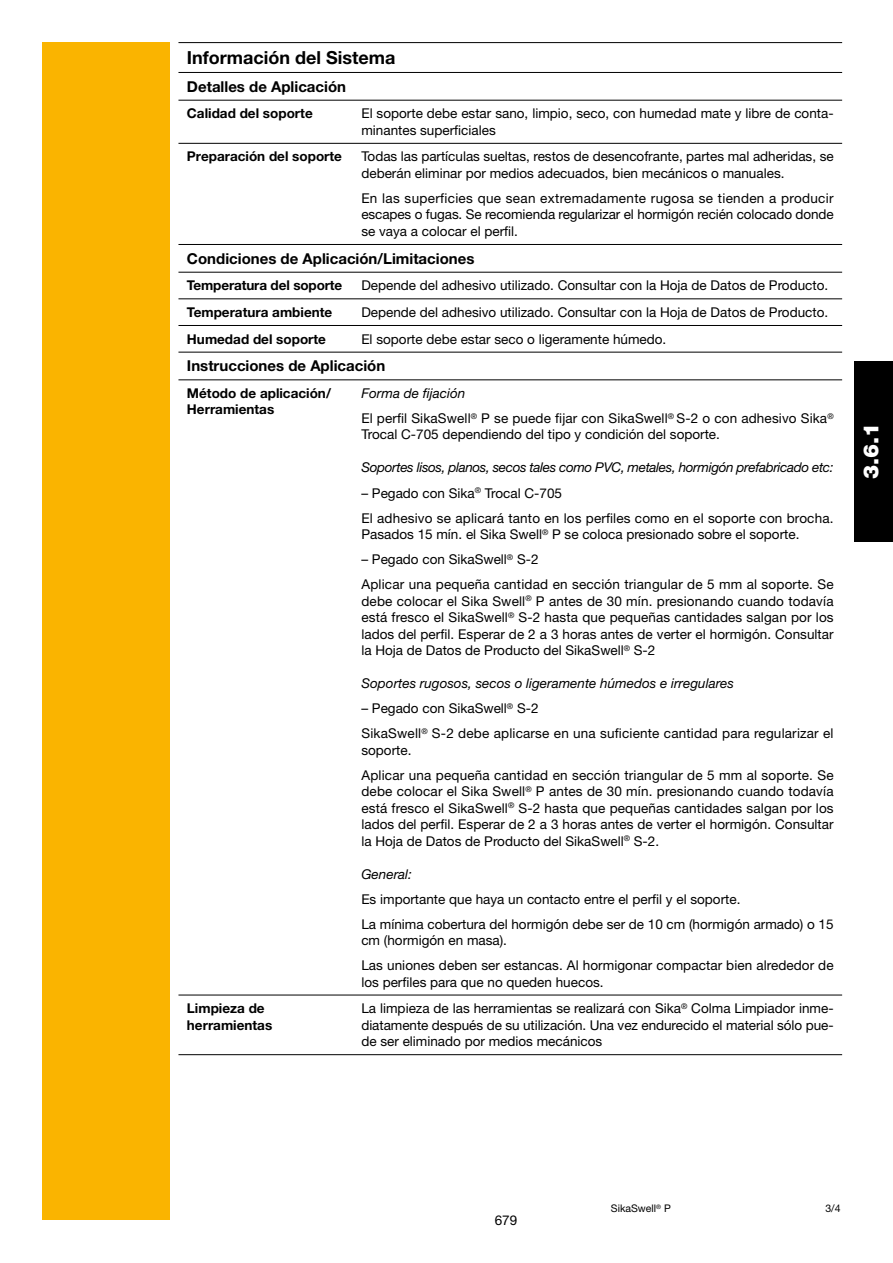
<style>
.page{position:relative;width:893px;height:1263px;background:#fff}
.page>*{position:absolute;margin:0;border:0;box-sizing:border-box;transform-origin:0 0}
.t1{font:900 21px "Helvetica Neue LT Std";color:#fff}
.t2{font:700 18px "Helvetica Neue LT Std";color:#000}
.t3{font:700 15px "Helvetica Neue LT Std";color:#000}
.t4{font:13.5px/16.5px "Helvetica Neue LT Std";color:#000}
.t5{font:700 13.5px/16.5px "Helvetica Neue LT Std";color:#000}
.t6{font:italic 13.5px "Helvetica Neue LT Std";letter-spacing:-.025em;color:#000}
.t7{font:italic 13.5px "Helvetica Neue LT Std";color:#000}
.t8{font:10.5px "Helvetica Neue LT Std";color:#000}
.s1{font-style:italic}
</style>
<div class="page">
<div style="left:854px;top:361px;width:38px;height:181px;background:#000"></div>
<div style="left:42px;top:43px;width:128px;height:1177px;background:#fab400"></div>
<hr style="left:178px;top:143px;width:664px;height:1px;background:#000">
<hr style="left:178px;top:298px;width:664px;height:1px;background:#000">
<hr style="left:178px;top:325px;width:664px;height:1px;background:#000">
<hr style="left:178px;top:352px;width:664px;height:1px;background:#000">
<hr style="left:178px;top:379px;width:664px;height:1px;background:#000">
<hr style="left:178px;top:995px;width:664px;height:1px;background:#000">
<hr style="left:178px;top:1054px;width:664px;height:1px;background:#000">
<hr style="left:178px;top:72px;width:664px;height:1px;background:#000">
<hr style="left:178px;top:100px;width:664px;height:1px;background:#000">
<hr style="left:178px;top:244px;width:664px;height:1px;background:#000">
<hr style="left:178px;top:272px;width:664px;height:1px;background:#000">
<hr style="left:178px;top:42px;width:664px;height:1px;background:#000">
<h2 class="t2" style="left:187px;top:51px;width:210px">Información del Sistema</h2>
<p class="t3" style="left:187px;top:81px;width:161px">Detalles de Aplicación</p>
<p class="t5" style="left:187px;top:106px;width:127px">Calidad del soporte</p>
<p class="t4" style="left:361px;top:106px;width:473px">El soporte debe estar sano, limpio, seco, con humedad mate y libre de conta&shy;minantes superficiales</p>
<p class="t5" style="left:187px;top:150px;width:156px">Preparación del soporte</p>
<p class="t4" style="left:361px;top:150px;width:473px">Todas las partículas sueltas, restos de desencofrante, partes mal adheridas, se deberán eliminar por medios adecuados, bien mecánicos o manuales.</p>
<p class="t4" style="left:361px;top:191px;width:473px;text-align:justify">En las superficies que sean extremadamente rugosa se tienden a producir escapes o fugas. Se recomienda regularizar el hormigón recién colocado donde se vaya a colocar el perfil.</p>
<p class="t3" style="left:187px;top:253px;width:289px">Condiciones de Aplicación/Limitaciones</p>
<p class="t5" style="left:187px;top:278px;width:157px">Temperatura del soporte</p>
<p class="t4" style="left:361px;top:278px;width:468px">Depende del adhesivo utilizado. Consultar con la Hoja de Datos de Producto.</p>
<p class="t5" style="left:187px;top:305px;width:147px">Temperatura ambiente</p>
<p class="t4" style="left:361px;top:305px;width:468px">Depende del adhesivo utilizado. Consultar con la Hoja de Datos de Producto.</p>
<p class="t5" style="left:187px;top:332px;width:140px">Humedad del soporte</p>
<p class="t4" style="left:361px;top:332px;width:306px">El soporte debe estar seco o ligeramente húmedo.</p>
<p class="t3" style="left:187px;top:361px;width:200px">Instrucciones de Aplicación</p>
<p class="t5" style="left:187px;top:386px;width:145px">Método de aplicación/<br>Herramientas</p>
<p class="t4" style="left:361px;top:382px;width:473px;line-height:25px"><span class="s1">Forma de fijación<br></span>El perfil SikaSwell<sup>®</sup> P se puede fijar con SikaSwell<sup>®</sup> S-2 o con adhesivo Sika<sup>®</sup></p>
<p class="t4" style="left:361px;top:428px;width:360px">Trocal C-705 dependiendo del tipo y condición del soporte.</p>
<p class="t6" style="left:361px;top:463px;width:473px">Soportes lisos, planos, secos tales como PVC, metales, hormigón prefabricado etc:</p>
<p class="t4" style="left:361px;top:481px;width:473px;line-height:25px">– Pegado con Sika<sup>®</sup> Trocal C-705<br>El adhesivo se aplicará tanto en los perfiles como en el soporte con brocha.</p>
<p class="t4" style="left:361px;top:527px;width:439px">Pasados 15 mín. el Sika Swell<sup>®</sup> P se coloca presionado sobre el soporte.</p>
<p class="t4" style="left:361px;top:548px;width:473px;line-height:25px">– Pegado con SikaSwell<sup>®</sup> S-2<br>Aplicar una pequeña cantidad en sección triangular de 5 mm al soporte. Se</p>
<p class="t4" style="left:361px;top:594px;width:473px;text-align:justify">debe colocar el Sika Swell<sup>®</sup> P antes de 30 mín. presionando cuando todavía está fresco el SikaSwell<sup>®</sup> S-2 hasta que pequeñas cantidades salgan por los lados del perfil. Esperar de 2 a 3 horas antes de verter el hormigón. Consultar la Hoja de Datos de Producto del SikaSwell<sup>®</sup> S-2</p>
<p class="t7" style="left:361px;top:678px;width:374px">Soportes rugosos, secos o ligeramente húmedos e irregulares</p>
<p class="t4" style="left:361px;top:697px;width:473px;line-height:25px">– Pegado con SikaSwell<sup>®</sup> S-2<br>SikaSwell<sup>®</sup> S-2 debe aplicarse en una suficiente cantidad para regularizar el</p>
<p class="t4" style="left:361px;top:738px;width:473px;line-height:25px">soporte.<br>Aplicar una pequeña cantidad en sección triangular de 5 mm al soporte. Se</p>
<p class="t4" style="left:361px;top:784px;width:473px;text-align:justify">debe colocar el Sika Swell<sup>®</sup> P antes de 30 mín. presionando cuando todavía está fresco el SikaSwell<sup>®</sup> S-2 hasta que pequeñas cantidades salgan por los lados del perfil. Esperar de 2 a 3 horas antes de verter el hormigón. Consultar la Hoja de Datos de Producto del SikaSwell<sup>®</sup> S-2.</p>
<p class="t7" style="left:361px;top:869px;width:52px">General:</p>
<p class="t4" style="left:361px;top:887px;width:473px;line-height:25px">Es importante que haya un contacto entre el perfil y el soporte.<br>La mínima cobertura del hormigón debe ser de 10 cm (hormigón armado) o 15</p>
<p class="t4" style="left:361px;top:929px;width:473px;line-height:25px">cm (hormigón en masa).<br>Las uniones deben ser estancas. Al hormigonar compactar bien alrededor de</p>
<p class="t4" style="left:361px;top:975px;width:244px">los perfiles para que no queden huecos.</p>
<p class="t5" style="left:187px;top:1001px;width:87px">Limpieza de herramientas</p>
<p class="t4" style="left:361px;top:1001px;width:473px;text-align:justify">La limpieza de las herramientas se realizará con Sika<sup>®</sup> Colma Limpiador inme&shy;diatamente después de su utilización. Una vez endurecido el material sólo pue&shy;de ser eliminado por medios mecánicos</p>
<h1 class="t1" style="left:863px;top:479px;width:58px;rotate:-90deg">3.6.1</h1>
<p class="t4" style="left:495px;top:1213px;width:24px">679</p>
<p class="t8" style="left:611px;top:1205px;width:61px">SikaSwell<sup>®</sup> P</p>
<p class="t8" style="left:825px;top:1205px;width:17px">3/4</p>
</div>
